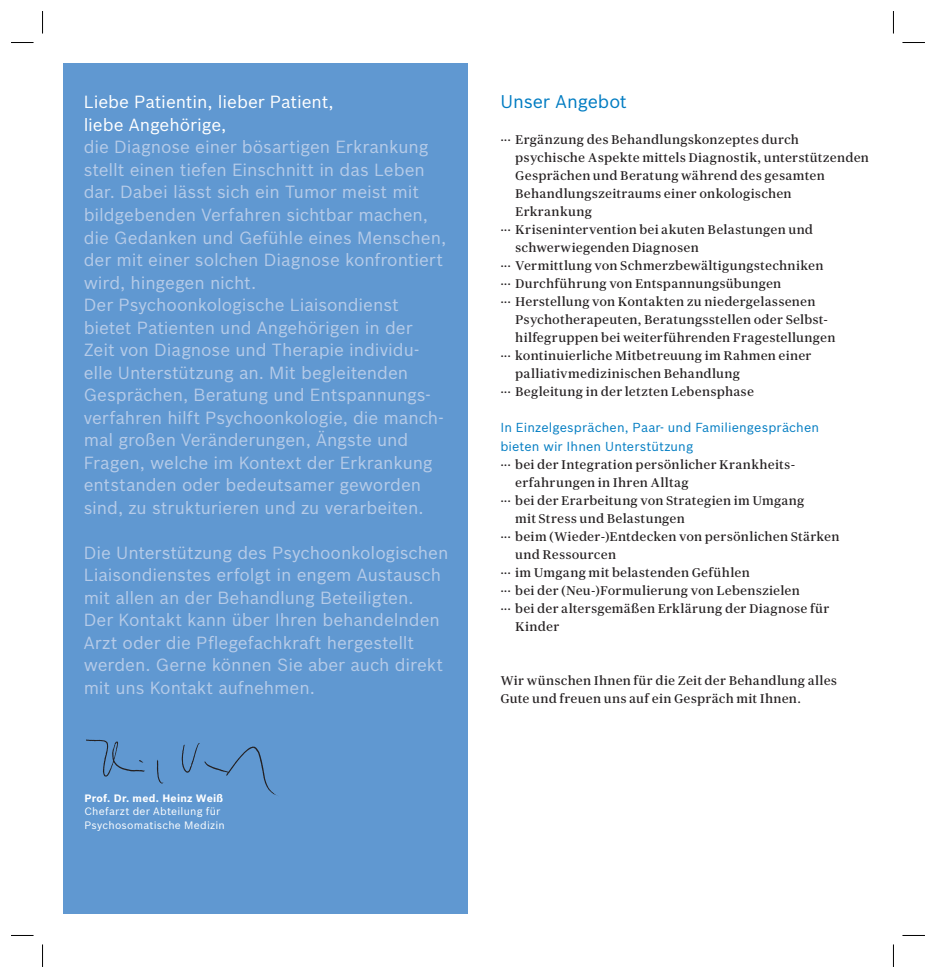
<style>
.page{position:relative;width:936px;height:978px;background:#fff}
.page>*{position:absolute;margin:0;border:0;box-sizing:border-box;transform-origin:0 0}
.t1{font:18px "Bosch Sans";letter-spacing:-.005em;color:#007cc2}
.t2{font:17.25px/22.5px "Bosch Sans";letter-spacing:-.005em;color:#b6cbe8}
.t3{font:17.25px/22.5px "Bosch Sans";letter-spacing:-.005em;color:#fff}
.t4{font:12.75px/18px "Bosch Serif";letter-spacing:.015em;color:#231f20}
.t5{font:12.75px/18px "Bosch Sans";letter-spacing:.01em;color:#007cc2}
.t6{font:10.5px/13.5px "Bosch Sans";letter-spacing:.025em;color:#fff}
.t7{font:700 10.5px "Bosch Sans";letter-spacing:.025em;color:#fff}
</style>
<div class="page">
<div style="left:64px;top:64px;width:404px;height:850px;background:#6098d1"></div>
<img style="left:86px;top:739px;width:191px;height:57px">
<svg style="left:11px;top:42px;width:23px;height:1px"></svg>
<svg style="left:902px;top:42px;width:22px;height:1px"></svg>
<svg style="left:11px;top:935px;width:23px;height:1px"></svg>
<svg style="left:902px;top:935px;width:22px;height:1px"></svg>
<svg style="left:42px;top:11px;width:1px;height:23px"></svg>
<svg style="left:42px;top:944px;width:1px;height:23px"></svg>
<svg style="left:893px;top:11px;width:1px;height:23px"></svg>
<svg style="left:893px;top:944px;width:1px;height:23px"></svg>
<h2 class="t3" style="left:84px;top:91px;width:251px">Liebe Patientin, lieber Patient, liebe Angehörige,</h2>
<p class="t2" style="left:84px;top:136px;width:364px">die Diagnose einer bösartigen Erkrankung stellt einen tiefen Einschnitt in das Leben dar. Dabei lässt sich ein Tumor meist mit bildgebenden Verfahren sichtbar machen, die Gedanken und Gefühle eines Menschen, der mit einer solchen Diagnose konfrontiert wird, hingegen nicht.<br>Der Psychoonkologische Liaisondienst bietet Patienten und Angehörigen in der Zeit von Diagnose und Therapie individu&shy;elle Unterstützung an. Mit begleitenden Gesprächen, Beratung und Entspannungs&shy;verfahren hilft Psychoonkologie, die manch&shy;mal großen Veränderungen, Ängste und Fragen, welche im Kontext der Erkrankung entstanden oder bedeutsamer geworden sind, zu strukturieren und zu verarbeiten.</p>
<p class="t2" style="left:84px;top:541px;width:366px">Die Unterstützung des Psychoonkologischen Liaisondienstes erfolgt in engem Austausch mit allen an der Behandlung Beteiligten.<br>Der Kontakt kann über Ihren behandelnden Arzt oder die Pflegefachkraft hergestellt werden. Gerne können Sie aber auch direkt mit uns Kontakt aufnehmen.</p>
<p class="t7" style="left:84px;top:791px;width:140px">Prof. Dr. med. Heinz Weiß</p>
<p class="t6" style="left:84px;top:804px;width:142px">Chefarzt der Abteilung für<br>Psychosomatische Medizin</p>
<h1 class="t1" style="left:500px;top:91px;width:128px">Unser Angebot</h1>
<p class="t4" style="left:500px;top:131px;width:300px">··· Ergänzung des Behandlungskonzeptes durch</p>
<p class="t4" style="left:515px;top:149px;width:355px">psychische Aspekte mittels Diagnostik, unterstützenden</p>
<p class="t4" style="left:515px;top:167px;width:311px">Gesprächen und Beratung während des gesamten</p>
<p class="t4" style="left:515px;top:185px;width:278px">Behandlungszeitraums einer onkologischen</p>
<p class="t4" style="left:515px;top:203px;width:78px">Erkrankung</p>
<p class="t4" style="left:500px;top:221px;width:314px">··· Krisenintervention bei akuten Belastungen und</p>
<p class="t4" style="left:515px;top:239px;width:185px">schwerwiegenden Diagnosen</p>
<p class="t4" style="left:500px;top:257px;width:324px">··· Vermittlung von Schmerzbewältigungstechniken</p>
<p class="t4" style="left:500px;top:275px;width:282px">··· Durchführung von Entspannungsübungen</p>
<p class="t4" style="left:500px;top:293px;width:316px">··· Herstellung von Kontakten zu niedergelassenen</p>
<p class="t4" style="left:515px;top:311px;width:315px">Psychotherapeuten, Beratungsstellen oder Selbst-</p>
<p class="t4" style="left:515px;top:329px;width:322px">hilfegruppen bei weiterführenden Fragestellungen</p>
<p class="t4" style="left:500px;top:347px;width:313px">··· kontinuierliche Mitbetreuung im Rahmen einer</p>
<p class="t4" style="left:515px;top:365px;width:226px">palliativmedizinischen Behandlung</p>
<p class="t4" style="left:500px;top:383px;width:255px">··· Begleitung in der letzten Lebensphase</p>
<p class="t5" style="left:500px;top:419px;width:320px">In Einzelgesprächen, Paar- und Familiengesprächen bieten wir Ihnen Unterstützung</p>
<p class="t4" style="left:500px;top:455px;width:297px">··· bei der Integration persönlicher Krankheits-</p>
<p class="t4" style="left:515px;top:473px;width:175px">erfahrungen in Ihren Alltag</p>
<p class="t4" style="left:500px;top:491px;width:306px">··· bei der Erarbeitung von Strategien im Umgang</p>
<p class="t4" style="left:515px;top:509px;width:171px">mit Stress und Belastungen</p>
<p class="t4" style="left:500px;top:527px;width:340px">··· beim (Wieder-)Entdecken von persönlichen Stärken</p>
<p class="t4" style="left:515px;top:545px;width:102px">und Ressourcen</p>
<p class="t4" style="left:500px;top:563px;width:251px">··· im Umgang mit belastenden Gefühlen</p>
<p class="t4" style="left:500px;top:581px;width:301px">··· bei der (Neu-)Formulierung von Lebenszielen</p>
<p class="t4" style="left:500px;top:599px;width:331px">··· bei der altersgemäßen Erklärung der Diagnose für</p>
<p class="t4" style="left:515px;top:617px;width:46px">Kinder</p>
<p class="t4" style="left:500px;top:671px;width:338px">Wir wünschen Ihnen für die Zeit der Behandlung alles<br>Gute und freuen uns auf ein Gespräch mit Ihnen.</p>
</div>
